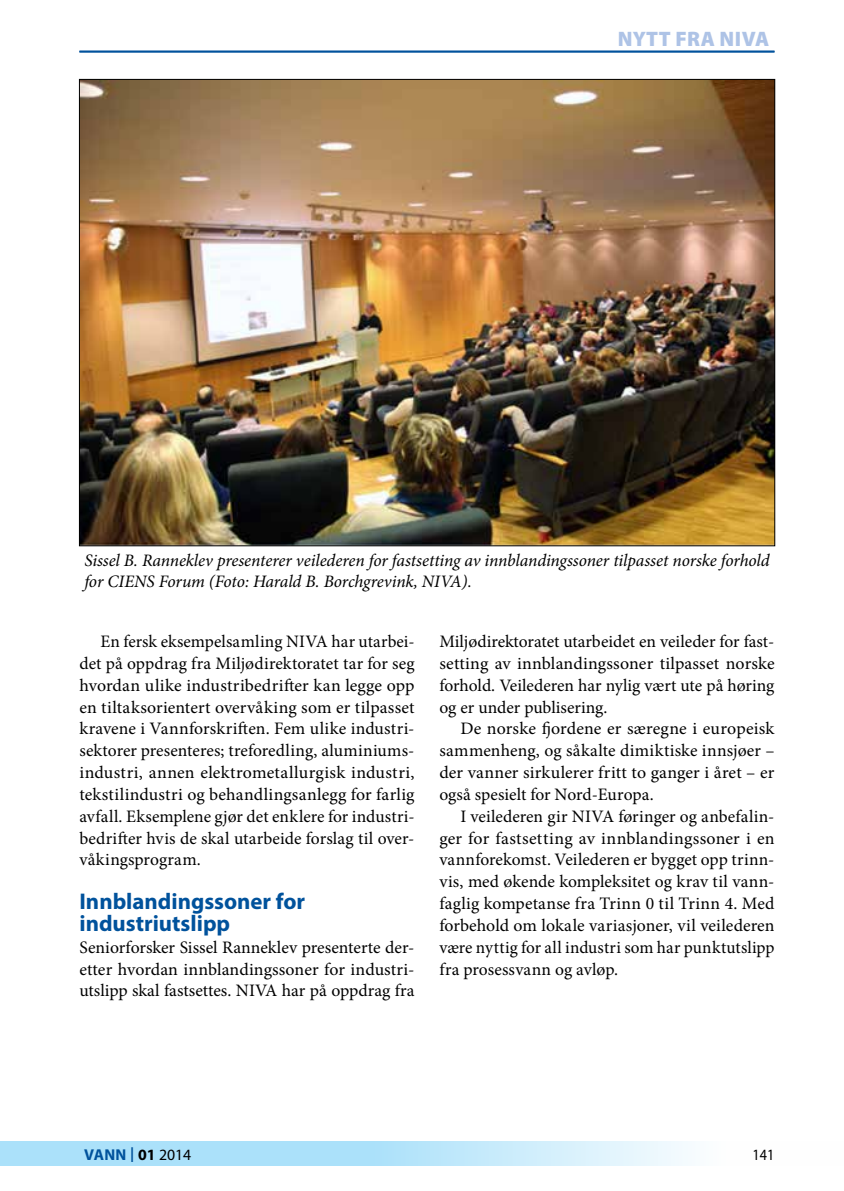
<style>
.page{position:relative;width:844px;height:1191px;background:#fff}
.page>*{position:absolute;margin:0;border:0;box-sizing:border-box;transform-origin:0 0}
.t1{font:700 22.75px/21.9px "Myriad Pro";color:#00529c}
.t2{font:900 21px "Myriad Pro";letter-spacing:.02em;color:#aec3e6}
.t3{font:17.5px/21.9px "Minion Pro";color:#000;text-align:justify}
.t4{font:italic 17.5px/21px "Minion Pro";letter-spacing:-.01em;color:#000}
.t5{font:700 15.75px "Myriad Pro";letter-spacing:.01em;color:#00529c}
.t6{font:15.75px "Myriad Pro";color:#000;scale:.9 1}
.s1{font-weight:400;font-size:21.88px}
.s2{color:#000}
.s3{font-weight:400;color:#000}
</style>
<div class="page">
<svg style="left:0;top:1141px;width:688px;height:25px;background:#bbe6fa"></svg>
<hr style="left:79px;top:51px;width:695px;height:1px;background:#00529c">
<img style="left:81px;top:81px;width:692px;height:463px">
<p class="t2" style="left:617px;top:27px;width:153px">NYTT FRA NIVA</p>
<p class="t4" style="left:84px;top:550px;width:686px">Sissel B. Ranneklev presenterer veilederen for fastsetting av innblandingssoner tilpasset norske forhold for CIENS Forum (Foto: Harald B. Borchgrevink, NIVA).</p>
<p class="t3" style="left:79px;top:630px;width:336px;text-indent:21px">En fersk eksempelsamling NIVA har utarbei&shy;det på oppdrag fra Miljødirektoratet tar for seg hvordan ulike industribedrifter kan legge opp en tiltaksorientert overvåking som er tilpasset kravene i Vannforskriften. Fem ulike industri&shy;sektorer presenteres; treforedling, aluminiums&shy;industri, annen elektrometallurgisk industri, tekstilindustri og behandlingsanlegg for farlig avfall. Eksemplene gjør det enklere for industri&shy;bedrifter hvis de skal utarbeide forslag til over&shy;våkingsprogram.</p>
<h1 class="t1" style="left:79px;top:889px;width:227px">Innblandingssoner for industriutslipp</h1>
<p class="t3" style="left:79px;top:936px;width:336px">Seniorforsker Sissel Ranneklev presenterte der&shy;etter hvordan innblandingssoner for industri&shy;utslipp skal fastsettes. NIVA har på oppdrag fra</p>
<p class="t3" style="left:439px;top:630px;width:336px">Miljødirektoratet utarbeidet en veileder for fast&shy;setting av innblandingssoner tilpasset norske forhold. Veilederen har nylig vært ute på høring og er under publisering.</p>
<p class="t3" style="left:439px;top:718px;width:336px;text-indent:21px">De norske fjordene er særegne i europeisk sammenheng, og såkalte dimiktiske innsjøer – der vanner sirkulerer fritt to ganger i året – er også spesielt for Nord-Europa.</p>
<p class="t3" style="left:439px;top:805px;width:336px;text-indent:21px">I veilederen gir NIVA føringer og anbefalin&shy;ger for fastsetting av innblandingssoner i en vannforekomst. Veilederen er bygget opp trinn&shy;vis, med økende kompleksitet og krav til vann&shy;faglig kompetanse fra Trinn 0 til Trinn 4. Med forbehold om lokale variasjoner, vil veilederen være nyttig for all industri som har punktutslipp fra prosessvann og avløp.</p>
<p class="t5" style="left:84px;top:1144px;width:109px">Vann <span class="s1">I</span> <span class="s2">01</span> <span class="s3">2014</span></p>
<p class="t6" style="left:752px;top:1145px;width:26px">141</p>
</div>
